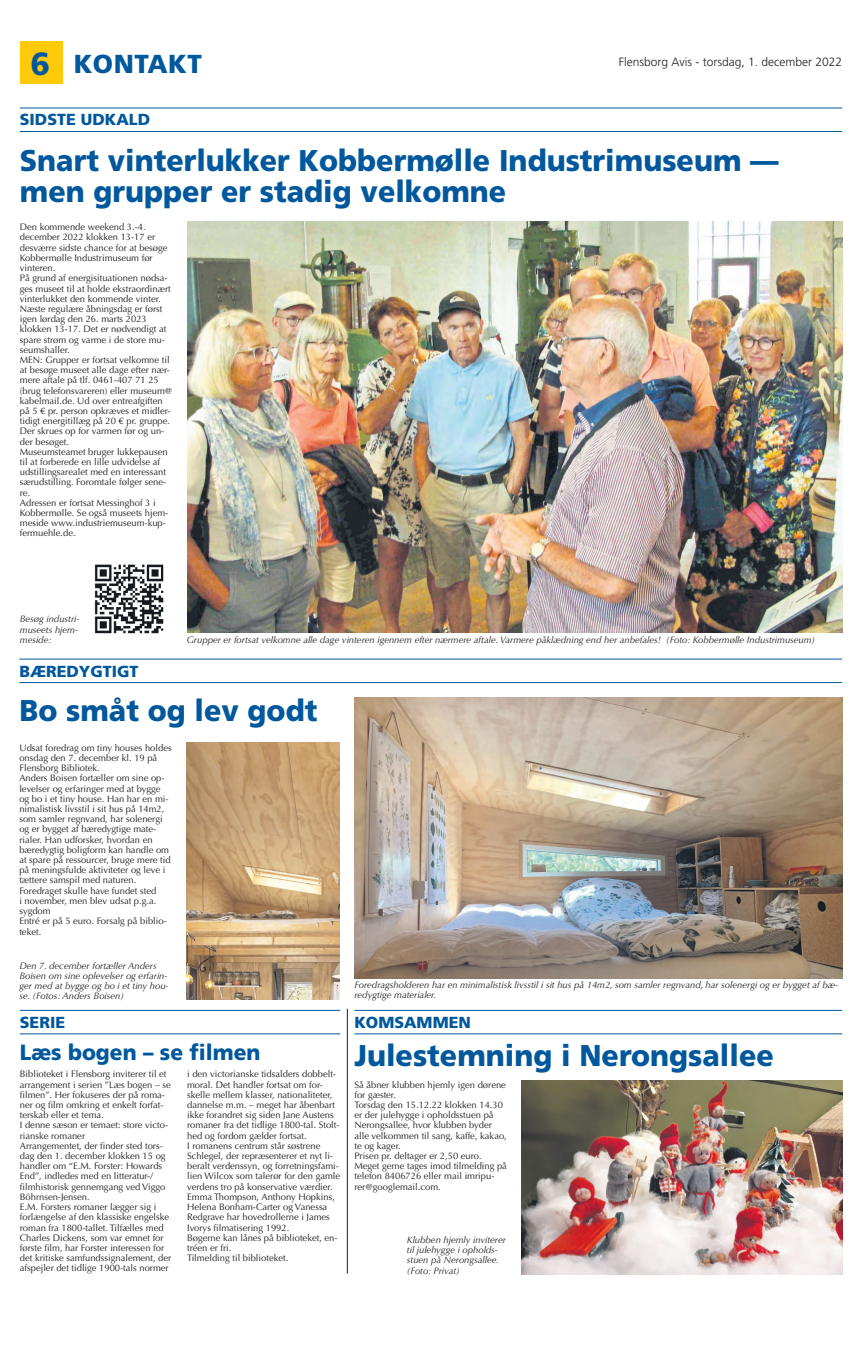
<style>
.page{position:relative;width:862px;height:1353px;background:#fff}
.page>*{position:absolute;margin:0;border:0;box-sizing:border-box;transform-origin:0 0}
.t1{font:900 30px/30.6px "Frutiger";color:#01589c;scale:.95 1}
.t2{font:900 26px "Frutiger";letter-spacing:.02em;color:#01589c}
.t3{font:900 22px "Frutiger";color:#01589c;scale:.95 1}
.t4{font:900 16px "Frutiger";color:#01589c}
.t5{font:300 12px "Frutiger";color:#231f20}
.t6{font:9.4px/10.2px "Optima";color:#231f20}
.t7{font:italic 9.4px/10.2px "Optima";color:#231f20}
.s1{font-size:32px}
</style>
<div class="page">
<div style="left:20px;top:41px;width:42px;height:43px;background:#feca0a"></div>
<img style="left:522px;top:1080px;width:320px;height:194px">
<hr style="left:354px;top:1009px;width:488px;height:1px;background:#01589c">
<hr style="left:354px;top:1033px;width:488px;height:1px;background:#01589c">
<hr style="left:19px;top:658px;width:823px;height:1px;background:#01589c">
<hr style="left:19px;top:682px;width:823px;height:1px;background:#01589c">
<img style="left:187px;top:742px;width:152px;height:257px">
<img style="left:354px;top:697px;width:488px;height:280px">
<hr style="left:20px;top:1009px;width:320px;height:1px;background:#01589c">
<hr style="left:20px;top:1033px;width:320px;height:1px;background:#01589c">
<hr style="left:20px;top:108px;width:822px;height:1px;background:#01589c">
<hr style="left:20px;top:131px;width:822px;height:1px;background:#01589c">
<img style="left:187px;top:222px;width:655px;height:410px">
<img style="left:94px;top:564px;width:70px;height:70px">
<hr style="left:347px;top:1008px;width:1px;height:265px;background:#231f20">
<h2 class="t2" style="left:31px;top:48px;width:173px"><span class="s1">6</span> KONTAKT</h2>
<p class="t5" style="left:619px;top:55px;width:225px">Flensborg Avis - torsdag, 1. december 2022</p>
<h3 class="t4" style="left:20px;top:110px;width:132px">SIDSTE UDKALD</h3>
<h1 class="t1" style="left:20px;top:145px;width:800px">Snart vinterlukker Kobbermølle Industrimuseum — men grupper er stadig velkomne</h1>
<p class="t6" style="left:20px;top:222px;width:154px">Den kommende weekend 3.-4. december 2022 klokken 13-17 er desværre sidste chance for at besøge<br>Kobbermølle Industrimuseum før vinteren.<br>På grund af energisituationen nødsa&shy;ges museet til at holde ekstraordinært vinterlukket den kommende vinter.<br>Næste regulære åbningsdag er først igen lørdag den 26. marts 2023 klokken 13-17. Det er nødvendigt at spare strøm og varme i de store mu&shy;seumshaller.<br>MEN: Grupper er fortsat velkomne til at besøge museet alle dage efter nær&shy;mere aftale på tlf. 0461-407 71 25 (brug telefonsvareren) eller museum@ kabelmail.de. Ud over entreafgiften på 5 € pr. person opkræves et midler&shy;tidigt energitillæg på 20 € pr. gruppe.<br>Der skrues op for varmen før og un&shy;der besøget.<br>Museumsteamet bruger lukkepausen til at forberede en lille udvidelse af udstillingsarealet med en interessant særudstilling. Foromtale følger sene&shy;re.<br>Adressen er fortsat Messinghof 3 i<br>Kobbermølle. Se også museets hjem&shy;meside www.industriemuseum-kup&shy;fermuehle.de.</p>
<p class="t7" style="left:20px;top:614px;width:61px">Besøg industri&shy;museets hjem&shy;meside:</p>
<p class="t7" style="left:187px;top:634px;width:630px">Grupper er fortsat velkomne alle dage vinteren igennem efter nærmere aftale. Varmere påklædning end her anbefales! (Foto: Kobbermølle Industrimuseum)</p>
<h3 class="t4" style="left:19px;top:661px;width:121px">BÆREDYGTIGT</h3>
<h1 class="t1" style="left:19px;top:695px;width:315px">Bo småt og lev godt</h1>
<p class="t6" style="left:19px;top:742px;width:154px">Udsat foredrag om tiny houses holdes onsdag den 7. december kl. 19 på<br>Flensborg Bibliotek.<br>Anders Boisen fortæller om sine op&shy;levelser og erfaringer med at bygge og bo i et tiny house. Han har en mi&shy;nimalistisk livsstil i sit hus på 14m2, som samler regnvand, har solenergi og er bygget af bæredygtige mate&shy;rialer. Han udforsker, hvordan en bæredygtig boligform kan handle om at spare på ressourcer, bruge mere tid på meningsfulde aktiviteter og leve i tættere samspil med naturen.<br>Foredraget skulle have fundet sted<br>i november, men blev udsat p.g.a. sygdom<br>Entré er på 5 euro. Forsalg på biblio&shy;teket.</p>
<p class="t7" style="left:19px;top:960px;width:150px">Den 7. december fortæller Anders<br>Boisen om sine oplevelser og erfarin&shy;ger med at bygge og bo i et tiny hou&shy;se. (Fotos: Anders Boisen)</p>
<h3 class="t4" style="left:20px;top:1012px;width:47px">SERIE</h3>
<h3 class="t3" style="left:20px;top:1038px;width:255px">Læs bogen – se filmen</h3>
<p class="t6" style="left:20px;top:1069px;width:153px">Biblioteket i Flensborg inviterer til et arrangement i serien ”Læs bogen – se filmen”. Her fokuseres der på roma&shy;ner og film omkring et enkelt forfat&shy;terskab eller et tema.<br>I denne sæson er temaet: store victo&shy;rianske romaner<br>Arrangementet, der finder sted tors&shy;dag den 1. december klokken 15 og handler om “E.M. Forster: Howards End”, indledes med en litteratur-/ filmhistorisk gennemgang ved Viggo Böhrnsen-Jensen.<br>E.M. Forsters romaner lægger sig i forlængelse af den klassiske engelske roman fra 1800-tallet. Tilfælles med Charles Dickens, som var emnet for første film, har Forster interessen for det kritiske samfundssignalement, der afspejler det tidlige 1900-tals normer</p>
<p class="t6" style="left:187px;top:1069px;width:155px">i den victorianske tidsalders dobbelt&shy;moral. Det handler fortsat om for&shy;skelle mellem klasser, nationaliteter, dannelse m.m. – meget har åbenbart ikke forandret sig siden Jane Austens romaner fra det tidlige 1800-tal. Stolt&shy;hed og fordom gælder fortsat.<br>I romanens centrum står søstrene Schlegel, der repræsenterer et nyt li&shy;beralt verdenssyn, og forretningsfami&shy;lien Wilcox som talerør for den gamle verdens tro på konservative værdier.<br>Emma Thompson, Anthony Hopkins, Helena Bonham-Carter og Vanessa Redgrave har hovedrollerne i James Ivorys filmatisering 1992.<br>Bøgerne kan lånes på biblioteket, en&shy;tréen er fri.<br>Tilmelding til biblioteket.</p>
<p class="t7" style="left:354px;top:979px;width:485px">Foredragsholderen har en minimalistisk livsstil i sit hus på 14m2, som samler regnvand, har solenergi og er bygget af bæ&shy;redygtige materialer.</p>
<h3 class="t4" style="left:354px;top:1012px;width:118px">KOMSAMMEN</h3>
<h1 class="t1" style="left:354px;top:1040px;width:443px">Julestemning i Nerongsallee</h1>
<p class="t6" style="left:354px;top:1079px;width:154px">Så åbner klubben hjemly igen dørene for gæster.<br>Torsdag den 15.12.22 klokken 14.30 er der julehygge i opholdsstuen på<br>Nerongsallee, hvor klubben byder alle velkommen til sang, kaffe, kakao, te og kager.<br>Prisen pr. deltager er 2,50 euro.<br>Meget gerne tages imod tilmelding på telefon 8406726 eller mail imripu&shy;rer@googlemail.com.</p>
<p class="t7" style="left:407px;top:1234px;width:100px">Klubben hjemly inviterer til julehygge i opholds&shy;stuen på Nerongsallee. (Foto: Privat)</p>
</div>
